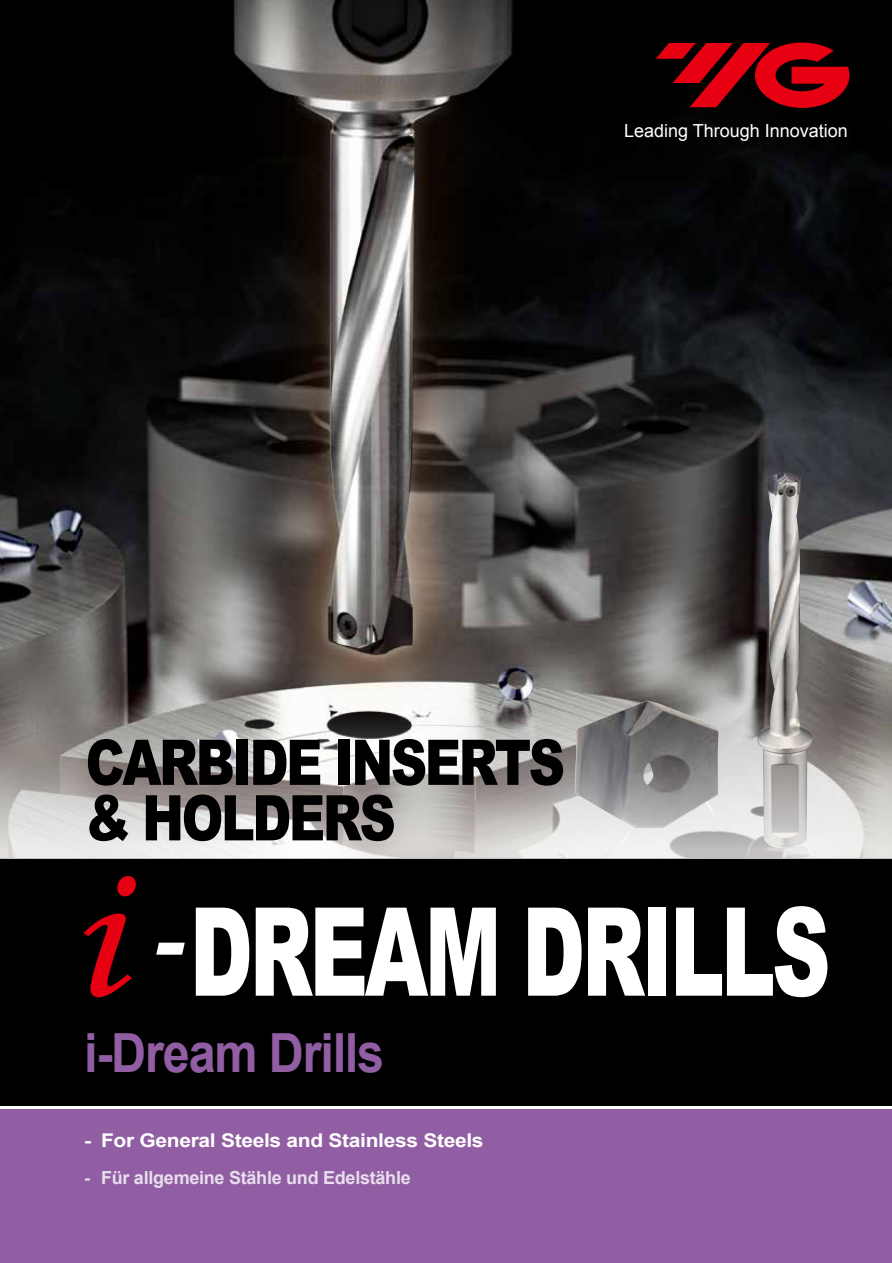
<style>
.page{position:relative;width:892px;height:1263px;background:#fff}
.page>*{position:absolute;margin:0;border:0;box-sizing:border-box;transform-origin:0 0}
.t1{font:900 123px "Arial";letter-spacing:-.04em;color:#fff;scale:.66 1}
.t2{font:900 63px/55.5px "Arial";letter-spacing:-.05em;color:#000;scale:.8 1}
.t3{font:700 54px "Arial";letter-spacing:-.025em;color:#915da3;scale:.9 1}
.t4{font:700 18.9px "Arial";letter-spacing:-.015em;color:#fff;scale:1.11 1}
.t5{font:700 18px "Arial";letter-spacing:-.015em;color:#e8deed}
.t6{font:18px "Arial";color:#fff}
</style>
<div class="page">
<img style="left:0;top:0;width:892px;height:693px">
<img style="left:757px;top:472px;width:56px;height:221px">
<div style="left:0;top:1110px;width:892px;height:153px;background:#915da3"></div>
<div style="left:0;top:859px;width:892px;height:247px;background:#000"></div>
<svg style="left:656px;top:43px;width:193px;height:65px"></svg>
<svg style="left:156px;top:943px;width:29px;height:12px"></svg>
<svg style="left:83px;top:876px;width:53px;height:121px"></svg>
<svg style="left:0;top:693px;width:892px;height:166px"></svg>
<p class="t6" style="left:624px;top:119px;width:225px">Leading Through Innovation</p>
<h2 class="t2" style="left:86px;top:735px;width:601px">CARBIDE INSERTS &amp; HOLDERS</h2>
<h1 class="t1" style="left:190px;top:883px;width:972px">DREAM DRILLS</h1>
<h3 class="t3" style="left:84px;top:1017px;width:335px">i-Dream Drills</h3>
<p class="t4" style="left:84px;top:1128px;width:361px">- For General Steels and Stainless Steels</p>
<p class="t5" style="left:84px;top:1165px;width:328px">- Für allgemeine Stähle und Edelstähle</p>
</div>
